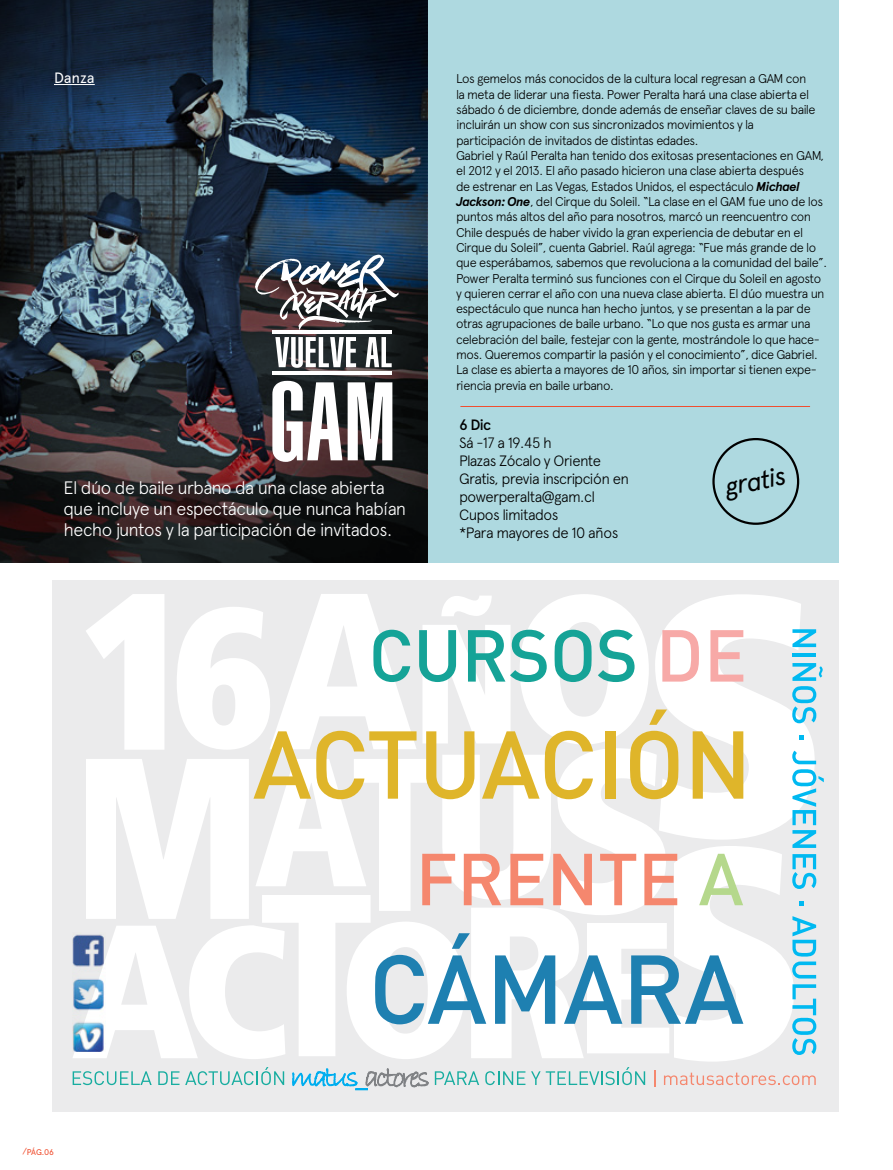
<style>
.page{position:relative;width:893px;height:1170px;background:#fff}
.page>*{position:absolute;margin:0;border:0;box-sizing:border-box;transform-origin:0 0}
.t1{font:italic 25.65px "Apercu";color:#000}
.t2{font:300 18px/21px "Apercu";letter-spacing:-.03em;color:#fff}
.t3{font:300 15px/18px "Apercu";letter-spacing:-.04em;color:#000}
.t4{font:15px "Apercu";color:#fff}
.t5{font:500 15px "Apercu";color:#000}
.t6{font:300 12.75px/15.3px "Apercu";letter-spacing:-.035em;color:#000}
.t7{font:8.25px "Apercu";color:#ef4625}
.s1{font-weight:700;font-style:italic}
</style>
<div class="page">
<div style="left:255px;top:0;width:584px;height:562px;background:#aed9e0"></div>
<div style="left:52px;top:579px;width:787px;height:532px;background:#ebebec"></div>
<svg style="left:72px;top:594px;width:752px;height:496px"></svg>
<div style="left:712px;top:438px;width:87px;height:87px;border:2px solid #000;border-radius:50%"></div>
<hr style="left:460px;top:406px;width:350px;height:1px;background:#f04e30">
<img style="left:0;top:0;width:427px;height:562px">
<svg style="left:255px;top:254px;width:144px;height:75px;background:#61646d"></svg>
<svg style="left:275px;top:337px;width:81px;height:31px;background:#989b9c"></svg>
<svg style="left:366px;top:337px;width:26px;height:30px"></svg>
<svg style="left:272px;top:381px;width:70px;height:81px;background:#b1acad"></svg>
<svg style="left:348px;top:382px;width:44px;height:78px;background:#cfcfcf"></svg>
<hr style="left:272px;top:371px;width:119px;height:3px;background:#fff">
<hr style="left:272px;top:330px;width:119px;height:3px;background:#fff">
<hr style="left:54px;top:84px;width:41px;height:1px;background:#fff">
<p class="t4" style="left:54px;top:69px;width:42px">Danza</p>
<h2 class="t2" style="left:64px;top:477px;width:344px">El dúo de baile urbano da una clase abierta que incluye un espectáculo que nunca habían hecho juntos y la participación de invitados.</h2>
<p class="t6" style="left:456px;top:71px;width:372px">Los gemelos más conocidos de la cultura local regresan a GAM con<br>la meta de liderar una fiesta. Power Peralta hará una clase abierta el sábado 6 de diciembre, donde además de enseñar claves de su baile incluirán un show con sus sincronizados movimientos y la<br>participación de invitados de distintas edades.<br>Gabriel y Raúl Peralta han tenido dos exitosas presentaciones en GAM, el 2012 y el 2013. El año pasado hicieron una clase abierta después<br>de estrenar en Las Vegas, Estados U nidos, el espectáculo <span class="s1">Michael Jackson: One</span>, del Cirque du Soleil. “La clase en el GAM fue uno de los puntos más altos del año para nosotros, marcó un reencuentro con Chile después de haber vivido la gran experiencia de debutar en el Cirque du Soleil”, cuenta Gabriel. Raúl agrega: “Fue más grande de lo que esperábamos, sabemos que revoluciona a la comunidad del baile”.<br>Power Peralta terminó sus funciones con el Cirque du Soleil en agosto y quieren cerrar el año con una nueva clase abierta. El dúo muestra un espectáculo que nunca han hecho juntos, y se presentan a la par de otras agrupaciones de baile urbano. “Lo que nos gusta es armar una celebración del baile, festejar con la gente, mostrándole lo que hace&shy;mos. Queremos compartir la pasión y el conocimiento”, dice Gabriel.<br>La clase es abierta a mayores de 10 años, sin importar si tienen expe&shy;riencia previa en baile urbano.</p>
<p class="t5" style="left:459px;top:415px;width:34px">6 Dic</p>
<p class="t3" style="left:459px;top:433px;width:172px">Sá -17 a 19.45 h<br>Plazas Zócalo y Oriente<br>Gratis, previa inscripción en powerperalta@gam.cl<br>Cupos limitados<br>*Para mayores de 10 años</p>
<h1 class="t1" style="left:723px;top:472px;width:63px;rotate:-11deg">gratis</h1>
<p class="t7" style="left:22px;top:1146px;width:33px">/PÁG.06</p>
</div>
